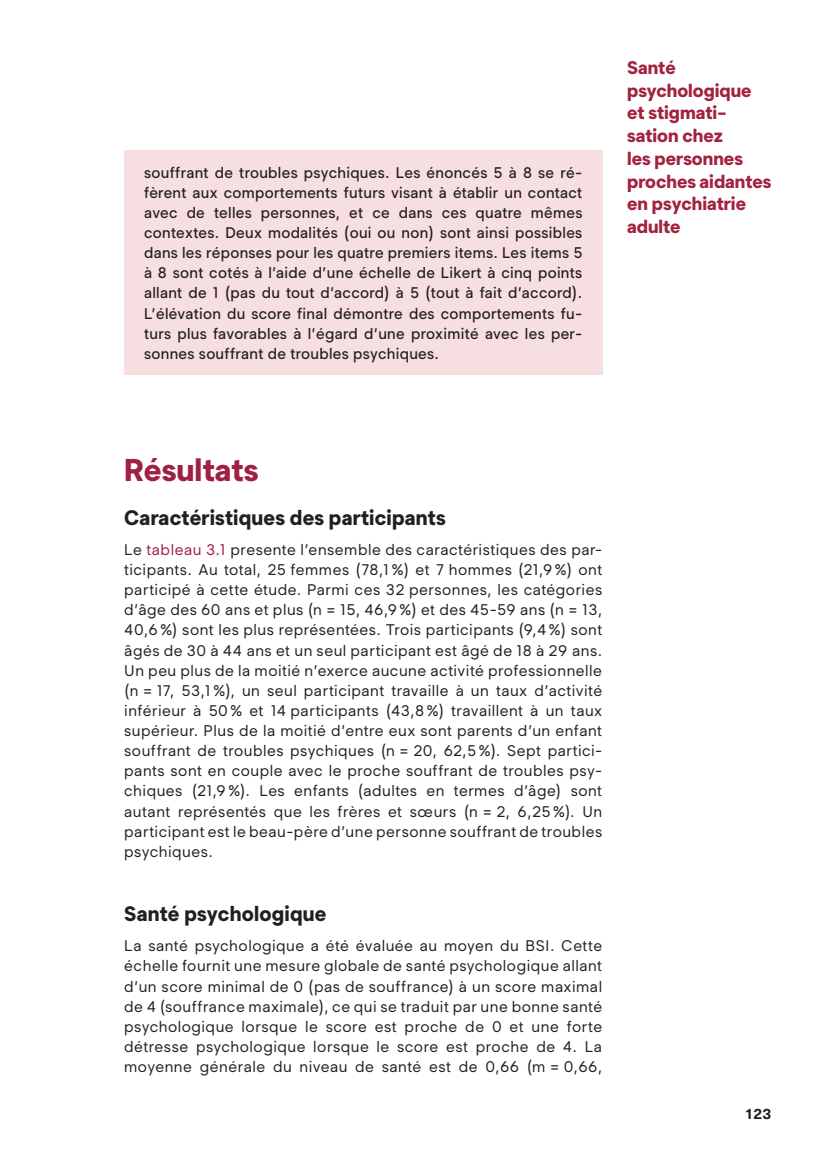
<style>
.page{position:relative;width:818px;height:1167px;background:#fff}
.page>*{position:absolute;margin:0;border:0;box-sizing:border-box;transform-origin:0 0}
.T1{font:800 31.5px "Segment";color:#9f2040}
.T2{font:800 21px "Segment";letter-spacing:.01em;color:#231f20}
.t1{font:800 18.38px/22.8px "Segment";color:#a22240}
.Texte_courant{font:15.4px/20.1px "Segment";letter-spacing:.03em;color:#231f20;text-align:justify}
.Encadre_texte_couran{font:500 15.4px/20.1px "Segment";letter-spacing:.02em;color:#231f20;text-align:justify}
.t2{font:700 14.88px "Neue Haas Unica Pro";color:#231f20}
.s1{color:#9f2040}
</style>
<div class="page">
<div style="left:124px;top:151px;width:478px;height:224px;background:#f7dee0"></div>
<p class="Encadre_texte_couran" style="left:144px;top:162px;width:439px">souffrant de troubles psychiques. Les énoncés 5 à 8 se ré&shy;fèrent aux comportements futurs visant à établir un contact avec de telles personnes, et ce dans ces quatre mêmes contextes. Deux modalités (oui ou non) sont ainsi possibles dans les réponses pour les quatre premiers items. Les items 5 à 8 sont cotés à l’aide d’une échelle de Likert à cinq points allant de 1 (pas du tout d’accord) à 5 (tout à fait d’accord).<br>L’élévation du score final démontre des comportements fu&shy;turs plus favorables à l’égard d’une proximité avec les per&shy;sonnes souffrant de troubles psychiques.</p>
<p class="t1" style="left:626px;top:56px;width:146px">Santé psychologique et stigmati&shy;sation chez<br>les personnes proches aidantes en psychiatrie adulte</p>
<p class="T1" style="left:124px;top:450px;width:136px">Résultats</p>
<p class="T2" style="left:124px;top:505px;width:323px">Caractéristiques des participants</p>
<p class="Texte_courant" style="left:124px;top:539px;width:479px">Le <span class="s1">tableau 3.1</span> presente l’ensemble des caractéristiques des par&shy;ticipants. Au total, 25 femmes (78,1 %) et 7 hommes (21,9 %) ont participé à cette étude. Parmi ces 32 personnes, les catégories d’âge des 60 ans et plus (n = 15, 46,9 %) et des 45-59 ans (n = 13, 40,6 %) sont les plus représentées. Trois participants (9,4 %) sont âgés de 30 à 44 ans et un seul participant est âgé de 18 à 29 ans.<br>Un peu plus de la moitié n’exerce aucune activité professionnelle (n = 17, 53,1 %), un seul participant travaille à un taux d’activité inférieur à 50 % et 14 participants (43,8 %) travaillent à un taux supérieur. Plus de la moitié d’entre eux sont parents d’un enfant souffrant de troubles psychiques (n = 20, 62,5 %). Sept partici&shy;pants sont en couple avec le proche souffrant de troubles psy&shy;chiques (21,9 %). Les enfants (adultes en termes d’âge) sont autant représentés que les frères et sœurs (n = 2, 6,25 %). Un participant est le beau-père d’une personne souffrant de troubles psychiques.</p>
<p class="T2" style="left:124px;top:901px;width:203px">Santé psychologique</p>
<p class="Texte_courant" style="left:124px;top:936px;width:479px">La santé psychologique a été évaluée au moyen du BSI. Cette échelle fournit une mesure globale de santé psychologique allant d’un score minimal de 0 (pas de souffrance) à un score maximal de 4 (souffrance maximale), ce qui se traduit par une bonne santé psychologique lorsque le score est proche de 0 et une forte détresse psychologique lorsque le score est proche de 4. La moyenne générale du niveau de santé est de 0,66 (m = 0,66,</p>
<p class="t2" style="left:744px;top:1104px;width:28px">123</p>
</div>
